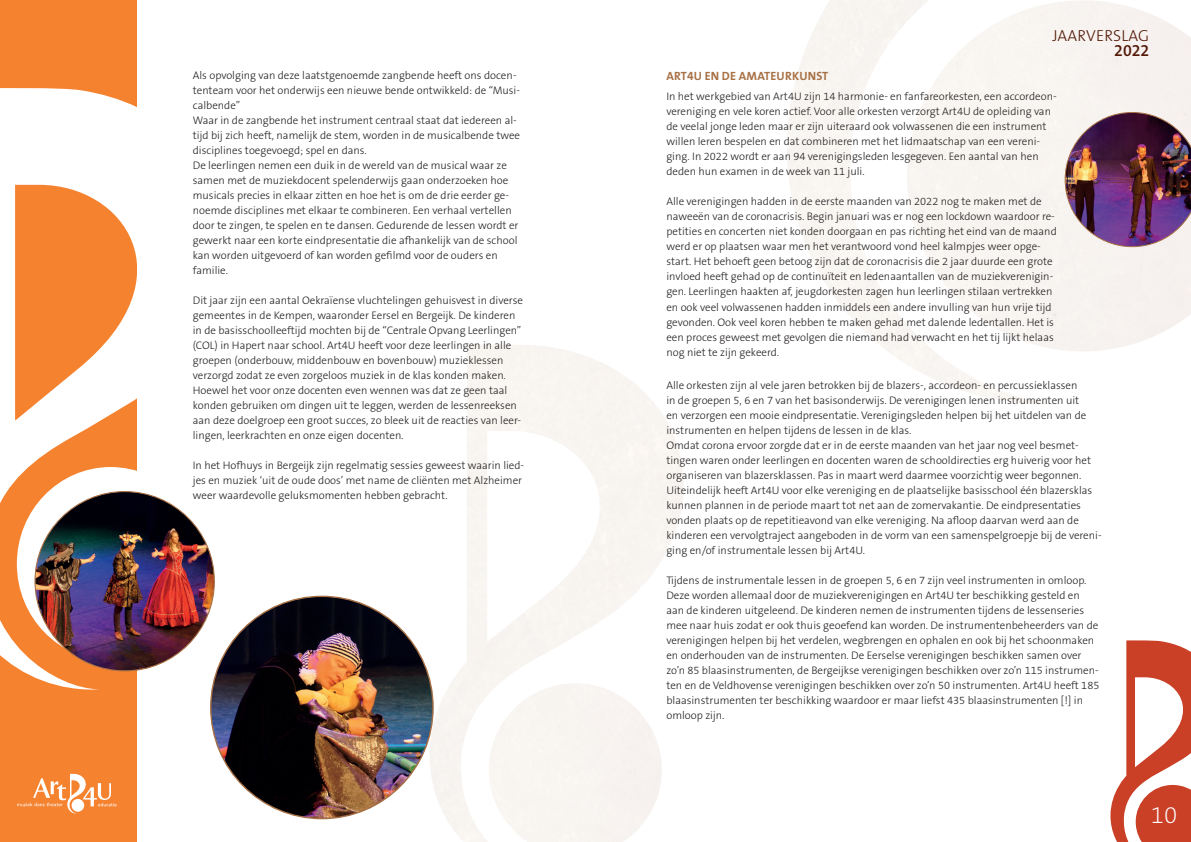
<style>
.page{position:relative;width:1191px;height:842px;background:#fff}
.page>*{position:absolute;margin:0;border:0;box-sizing:border-box;transform-origin:0 0}
.t1{font:200 24px "The Sans B W2";color:#fff}
.t2{font:300 16px "The Sans B W3";letter-spacing:.01em;color:#521806}
.t3{font:600 16px "The Sans B W6";color:#521806}
.t4{font:700 12px "The Sans B W7";letter-spacing:.015em;color:#a77045}
.t5{font:300 11px/15px "The Sans B W3";color:#231f20}
</style>
<div class="page">
<svg style="left:1110px;top:640px;width:81px;height:202px"></svg>
<img style="left:429px;top:345px;width:254px;height:497px">
<div style="left:0;top:0;width:137px;height:842px;background:#f5822f"></div>
<svg style="left:0;top:88px;width:285px;height:602px"></svg>
<svg style="left:17px;top:774px;width:100px;height:40px"></svg>
<img style="left:35px;top:492px;width:179px;height:179px;border-radius:90px">
<img style="left:211px;top:596px;width:222px;height:223px;border-radius:111px">
<img style="left:1064px;top:112px;width:127px;height:135px">
<p class="t5" style="left:193px;top:68px;width:329px">Als opvolging van deze laatstgenoemde zangbende heeft ons docen&shy;tenteam voor het onderwijs een nieuwe bende ontwikkeld: de “Musi&shy;calbende”<br>Waar in de zangbende het instrument centraal staat dat iedereen al&shy;tijd bij zich heeft, namelijk de stem, worden in de musicalbende twee disciplines toegevoegd; spel en dans.<br>De leerlingen nemen een duik in de wereld van de musical waar ze samen met de muziekdocent spelenderwijs gaan onderzoeken hoe musicals precies in elkaar zitten en hoe het is om de drie eerder ge&shy;noemde disciplines met elkaar te combineren. Een verhaal vertellen door te zingen, te spelen en te dansen. Gedurende de lessen wordt er gewerkt naar een korte eindpresentatie die afhankelijk van de school kan worden uitgevoerd of kan worden gefilmd voor de ouders en familie.</p>
<p class="t5" style="left:193px;top:293px;width:332px">Dit jaar zijn een aantal Oekraïense vluchtelingen gehuisvest in diverse gemeentes in de Kempen, waaronder Eersel en Bergeijk. De kinderen in de basisschoolleeftijd mochten bij de “Centrale Opvang Leerlingen” (COL) in Hapert naar school. Art4U heeft voor deze leerlingen in alle groepen (onderbouw, middenbouw en bovenbouw) muzieklessen verzorgd zodat ze even zorgeloos muziek in de klas konden maken.<br>Hoewel het voor onze docenten even wennen was dat ze geen taal konden gebruiken om dingen uit te leggen, werden de lessenreeksen aan deze doelgroep een groot succes, zo bleek uit de reacties van leer&shy;lingen, leerkrachten en onze eigen docenten.</p>
<p class="t5" style="left:193px;top:458px;width:333px">In het Hofhuys in Bergeijk zijn regelmatig sessies geweest waarin lied&shy;jes en muziek ‘uit de oude doos’ met name de cliënten met Alzheimer weer waardevolle geluksmomenten hebben gebracht.</p>
<h2 class="t2" style="left:1052px;top:26px;width:98px">JAARVERSLAG</h2>
<h2 class="t3" style="left:1114px;top:41px;width:37px">2022</h2>
<p class="t4" style="left:666px;top:68px;width:163px">ART4U EN DE AMATEURKUNST</p>
<p class="t5" style="left:666px;top:89px;width:392px">In het werkgebied van Art4U zijn 14 harmonie- en fanfareorkesten, een accordeon&shy;vereniging en vele koren actief. Voor alle orkesten verzorgt Art4U de opleiding van de veelal jonge leden maar er zijn uiteraard ook volwassenen die een instrument willen leren bespelen en dat combineren met het lidmaatschap van een vereni&shy;ging. In 2022 wordt er aan 94 verenigingsleden lesgegeven. Een aantal van hen deden hun examen in de week van 11 juli.</p>
<p class="t5" style="left:666px;top:194px;width:392px">Alle verenigingen hadden in de eerste maanden van 2022 nog te maken met de naweeën van de coronacrisis. Begin januari was er nog een lockdown waardoor re&shy;petities en concerten niet konden doorgaan en pas richting het eind van de maand werd er op plaatsen waar men het verantwoord vond heel kalmpjes weer opge&shy;start. Het behoeft geen betoog zijn dat de coronacrisis die 2 jaar duurde een grote invloed heeft gehad op de continuïteit en ledenaantallen van de muziekverenigin&shy;gen. Leerlingen haakten af, jeugdorkesten zagen hun leerlingen stilaan vertrekken en ook veel volwassenen hadden inmiddels een andere invulling van hun vrije tijd gevonden. Ook veel koren hebben te maken gehad met dalende ledentallen. Het is een proces geweest met gevolgen die niemand had verwacht en het tij lijkt helaas nog niet te zijn gekeerd.</p>
<p class="t5" style="left:666px;top:378px;width:437px">Alle orkesten zijn al vele jaren betrokken bij de blazers-, accordeon- en percussieklassen<br>in de groepen 5, 6 en 7 van het basisonderwijs. De verenigingen lenen instrumenten uit<br>en verzorgen een mooie eindpresentatie. Verenigingsleden helpen bij het uitdelen van de instrumenten en helpen tijdens de lessen in de klas.<br>Omdat corona ervoor zorgde dat er in de eerste maanden van het jaar nog veel besmet&shy;tingen waren onder leerlingen en docenten waren de schooldirecties erg huiverig voor het organiseren van blazersklassen. Pas in maart werd daarmee voorzichtig weer begonnen.<br>Uiteindelijk heeft Art4U voor elke vereniging en de plaatselijke basisschool één blazersklas kunnen plannen in de periode maart tot net aan de zomervakantie. De eindpresentaties vonden plaats op de repetitieavond van elke vereniging. Na afloop daarvan werd aan de kinderen een vervolgtraject aangeboden in de vorm van een samenspelgroepje bij de vereni&shy;ging en/of instrumentale lessen bij Art4U.</p>
<p class="t5" style="left:666px;top:573px;width:434px">Tijdens de instrumentale lessen in de groepen 5, 6 en 7 zijn veel instrumenten in omloop.<br>Deze worden allemaal door de muziekverenigingen en Art4U ter beschikking gesteld en aan de kinderen uitgeleend. De kinderen nemen de instrumenten tijdens de lessenseries mee naar huis zodat er ook thuis geoefend kan worden. De instrumentenbeheerders van de verenigingen helpen bij het verdelen, wegbrengen en ophalen en ook bij het schoonmaken en onderhouden van de instrumenten. De Eerselse verenigingen beschikken samen over zo’n 85 blaasinstrumenten, de Bergeijkse verenigingen beschikken over zo’n 115 instrumen&shy;ten en de Veldhovense verenigingen beschikken over zo’n 50 instrumenten. Art4U heeft 185 blaasinstrumenten ter beschikking waardoor er maar liefst 435 blaasinstrumenten [!] in omloop zijn.</p>
<h1 class="t1" style="left:1150px;top:799px;width:28px">10</h1>
</div>
